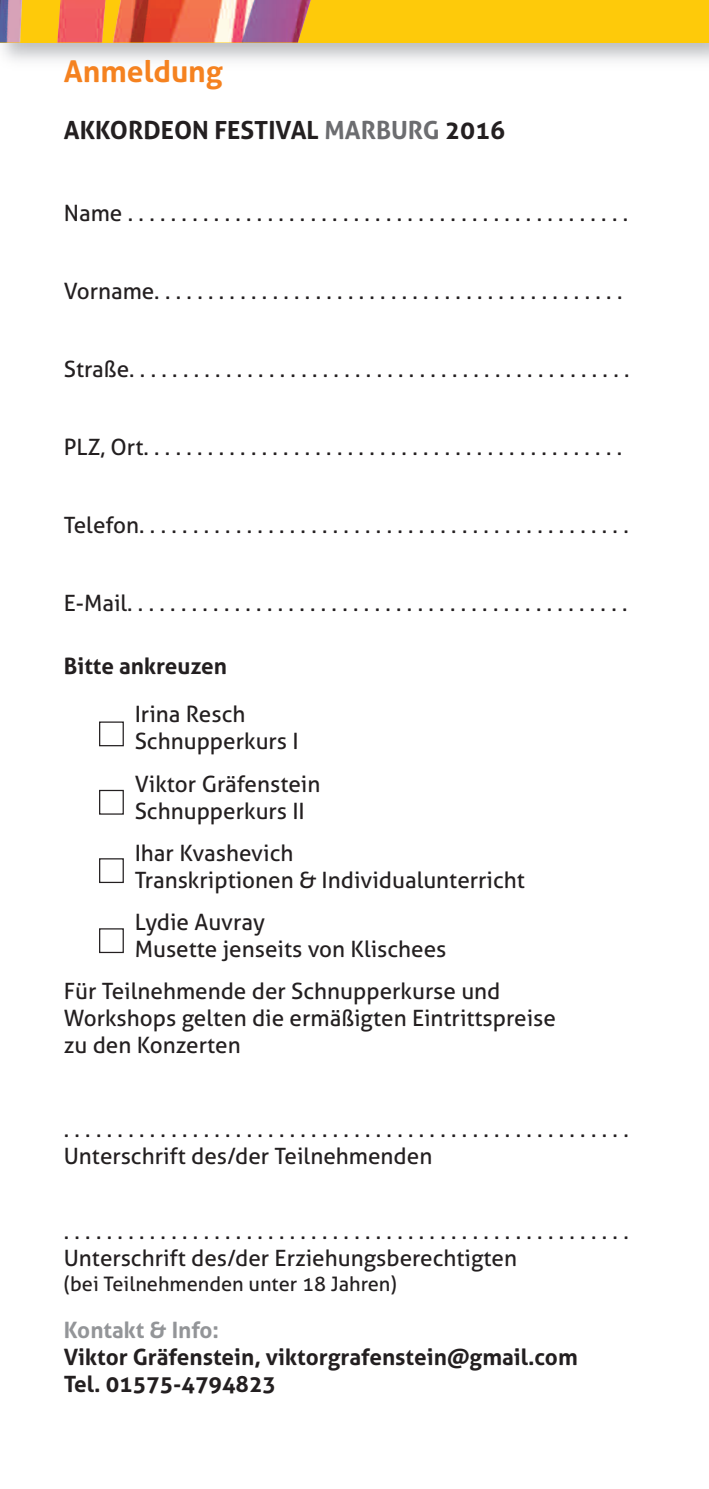
<style>
.page{position:relative;width:709px;height:1489px;background:#fff}
.page>*{position:absolute;margin:0;border:0;box-sizing:border-box;transform-origin:0 0}
.t1{font:700 30px "Aller";color:#f58220}
.t2{font:700 25px "Aller";color:#231f20}
.t3{font:22.5px/27px "Aller";color:#231f20}
.t4{font:700 22.5px/27px "Aller";color:#231f20}
.t5{font:700 22.5px "Aller";color:#939598}
.t6{font:20px "Aller";color:#231f20}
.s1{color:#6c6d70}
</style>
<div class="page">
<div style="left:0;top:0;width:709px;height:43px;background:#feca0a"></div>
<img style="left:0;top:0;width:22px;height:43px">
<img style="left:113px;top:0;width:198px;height:43px">
<img style="left:57px;top:0;width:49px;height:43px">
<div style="left:99px;top:721px;width:25px;height:25px;border:1px solid #231f20"></div>
<div style="left:99px;top:789px;width:25px;height:25px;border:1px solid #231f20"></div>
<div style="left:99px;top:858px;width:25px;height:25px;border:1px solid #231f20"></div>
<div style="left:99px;top:928px;width:25px;height:25px;border:1px solid #231f20"></div>
<h1 class="t1" style="left:64px;top:53px;width:161px">Anmeldung</h1>
<p class="t2" style="left:64px;top:115px;width:443px">AKKORDEON FESTIVAL <span class="s1">MARBURG</span> 2016</p>
<p class="t3" style="left:64px;top:200px;width:566px">Name . . . . . . . . . . . . . . . . . . . . . . . . . . . . . . . . . . . . . . . . . . . . . . .</p>
<p class="t3" style="left:64px;top:278px;width:560px">Vorname. . . . . . . . . . . . . . . . . . . . . . . . . . . . . . . . . . . . . . . . . . . .</p>
<p class="t3" style="left:64px;top:356px;width:567px">Straße. . . . . . . . . . . . . . . . . . . . . . . . . . . . . . . . . . . . . . . . . . . . . . .</p>
<p class="t3" style="left:64px;top:434px;width:560px">PLZ, Ort. . . . . . . . . . . . . . . . . . . . . . . . . . . . . . . . . . . . . . . . . . . . .</p>
<p class="t3" style="left:64px;top:512px;width:566px">Telefon. . . . . . . . . . . . . . . . . . . . . . . . . . . . . . . . . . . . . . . . . . . . . .</p>
<p class="t3" style="left:64px;top:590px;width:565px">E-Mail. . . . . . . . . . . . . . . . . . . . . . . . . . . . . . . . . . . . . . . . . . . . . . .</p>
<p class="t4" style="left:64px;top:652px;width:165px">Bitte ankreuzen</p>
<p class="t3" style="left:135px;top:701px;width:165px">Irina Resch<br>Schnupperkurs I</p>
<p class="t3" style="left:135px;top:770px;width:187px">Viktor Gräfenstein<br>Schnupperkurs II</p>
<p class="t3" style="left:135px;top:839px;width:392px">Ihar Kvashevich<br>Transkriptionen &amp; Individualunterricht</p>
<p class="t3" style="left:135px;top:908px;width:313px">Lydie Auvray<br>Musette jenseits von Klischees</p>
<p class="t3" style="left:64px;top:977px;width:493px">Für Teilnehmende der Schnupperkurse und<br>Workshops gelten die ermäßigten Eintrittspreise zu den Konzerten</p>
<p class="t3" style="left:64px;top:1115px;width:566px">. . . . . . . . . . . . . . . . . . . . . . . . . . . . . . . . . . . . . . . . . . . . . . . . . . . . .<br>Unterschrift des/der Teilnehmenden</p>
<p class="t3" style="left:64px;top:1217px;width:566px">. . . . . . . . . . . . . . . . . . . . . . . . . . . . . . . . . . . . . . . . . . . . . . . . . . . . .<br>Unterschrift des/der Erziehungsberechtigten</p>
<p class="t6" style="left:64px;top:1271px;width:334px">(bei Teilnehmenden unter 18 Jahren)</p>
<p class="t5" style="left:64px;top:1315px;width:157px">Kontakt &amp; Info:</p>
<p class="t4" style="left:64px;top:1342px;width:515px">Viktor Gräfenstein, viktorgrafenstein@gmail.com<br>Tel. 01575-4794823</p>
</div>
